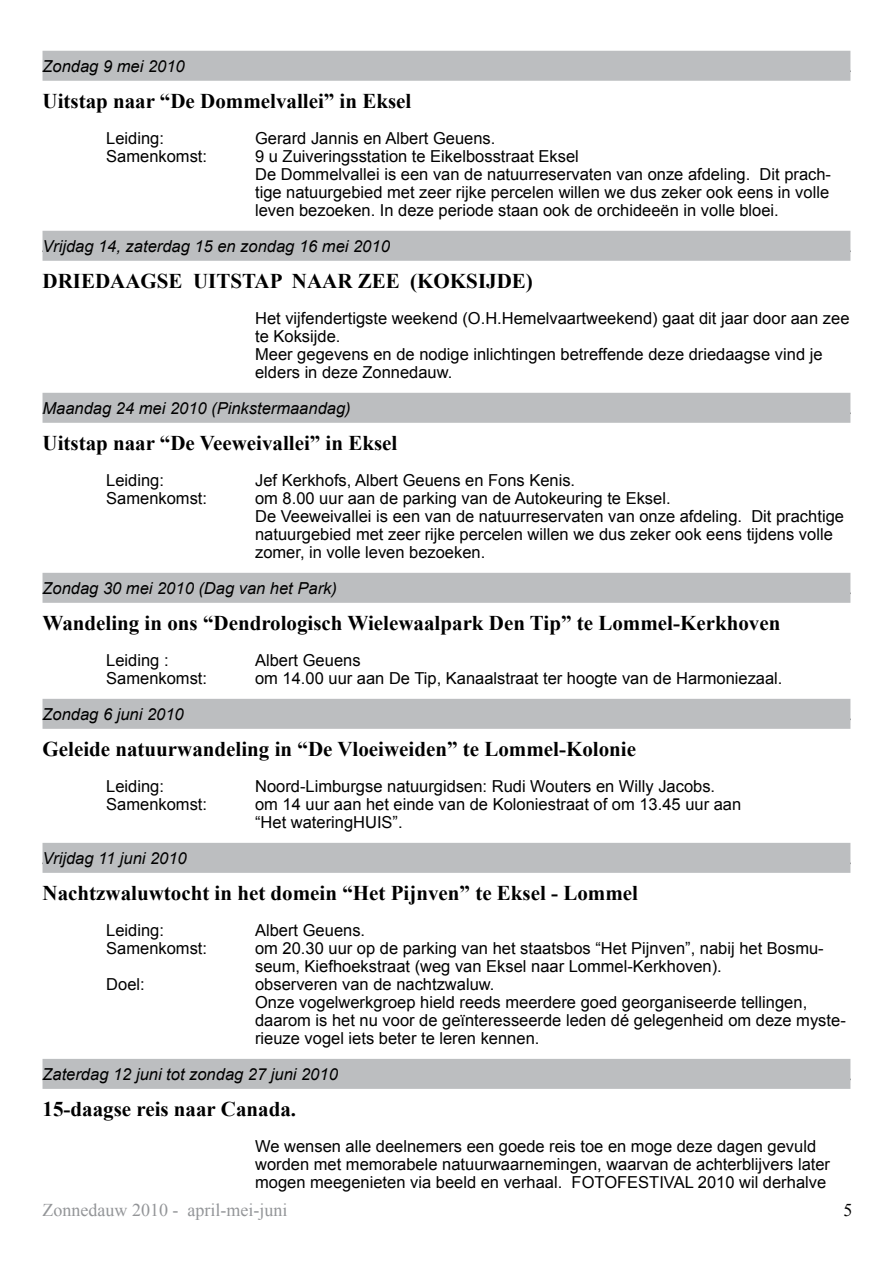
<style>
.page{position:relative;width:893px;height:1263px;background:#fff}
.page>*{position:absolute;margin:0;border:0;box-sizing:border-box;transform-origin:0 0}
.t1{font:700 21px "Times New Roman";color:#000}
.t2{font:18px "Times New Roman";color:#939598}
.t3{font:18px "Times New Roman";color:#000}
.t4{font:16.5px/18px "Arial";color:#000}
.t5{font:italic 16.5px "Arial";color:#000}
</style>
<div class="page">
<div style="left:43px;top:51px;width:807px;height:30px;background:#bcbec0"></div>
<div style="left:43px;top:231px;width:807px;height:30px;background:#bcbec0"></div>
<div style="left:43px;top:393px;width:807px;height:30px;background:#bcbec0"></div>
<div style="left:43px;top:573px;width:807px;height:30px;background:#bcbec0"></div>
<div style="left:43px;top:699px;width:807px;height:30px;background:#bcbec0"></div>
<div style="left:43px;top:843px;width:807px;height:30px;background:#bcbec0"></div>
<div style="left:43px;top:1059px;width:807px;height:30px;background:#bcbec0"></div>
<p class="t5" style="left:43px;top:56px;width:144px">Zondag 9 mei 2010</p>
<p class="t1" style="left:43px;top:86px;width:370px">Uitstap naar “De Dommelvallei” in Eksel</p>
<p class="t4" style="left:106px;top:129px;width:59px">Leiding:</p>
<p class="t4" style="left:255px;top:129px;width:242px">Gerard Jannis en Albert Geuens.</p>
<p class="t4" style="left:106px;top:147px;width:102px">Samenkomst:</p>
<p class="t4" style="left:255px;top:147px;width:577px">9 u Zuiveringsstation te Eikelbosstraat Eksel<br>De Dommelvallei is een van de natuurreservaten van onze afdeling. Dit prach&shy;tige natuurgebied met zeer rijke percelen willen we dus zeker ook eens in volle leven bezoeken. In deze periode staan ook de orchideeën in volle bloei.</p>
<p class="t5" style="left:42px;top:236px;width:349px">Vrijdag 14, zaterdag 15 en zondag 16 mei 2010</p>
<p class="t1" style="left:43px;top:266px;width:492px">DRIEDAAGSE UITSTAP NAAR ZEE (KOKSIJDE)</p>
<p class="t4" style="left:255px;top:309px;width:596px">Het vijfendertigste weekend (O.H.Hemelvaartweekend) gaat dit jaar door aan zee te Koksijde.<br>Meer gegevens en de nodige inlichtingen betreffende deze driedaagse vind je elders in deze Zonnedauw.</p>
<p class="t5" style="left:43px;top:398px;width:310px">Maandag 24 mei 2010 (Pinkstermaandag)</p>
<p class="t1" style="left:43px;top:428px;width:356px">Uitstap naar “De Veeweivallei” in Eksel</p>
<p class="t4" style="left:106px;top:471px;width:59px">Leiding:</p>
<p class="t4" style="left:255px;top:471px;width:322px">Jef Kerkhofs, Albert Geuens en Fons Kenis.</p>
<p class="t4" style="left:106px;top:489px;width:102px">Samenkomst:</p>
<p class="t4" style="left:255px;top:489px;width:590px">om 8.00 uur aan de parking van de Autokeuring te Eksel.<br>De Veeweivallei is een van de natuurreservaten van onze afdeling. Dit prachtige natuurgebied met zeer rijke percelen willen we dus zeker ook eens tijdens volle zomer, in volle leven bezoeken.</p>
<p class="t5" style="left:42px;top:578px;width:296px">Zondag 30 mei 2010 (Dag van het Park)</p>
<p class="t1" style="left:43px;top:608px;width:739px">Wandeling in ons “Dendrologisch Wielewaalpark Den Tip” te Lommel-Kerkhoven</p>
<p class="t4" style="left:106px;top:651px;width:64px">Leiding :</p>
<p class="t4" style="left:255px;top:651px;width:107px">Albert Geuens</p>
<p class="t4" style="left:106px;top:669px;width:102px">Samenkomst:</p>
<p class="t4" style="left:255px;top:669px;width:529px">om 14.00 uur aan De Tip, Kanaalstraat ter hoogte van de Harmoniezaal.</p>
<p class="t5" style="left:42px;top:704px;width:143px">Zondag 6 juni 2010</p>
<p class="t1" style="left:43px;top:734px;width:595px">Geleide natuurwandeling in “De Vloeiweiden” te Lommel-Kolonie</p>
<p class="t4" style="left:106px;top:777px;width:59px">Leiding:</p>
<p class="t4" style="left:255px;top:777px;width:462px">Noord-Limburgse natuurgidsen: Rudi Wouters en Willy Jacobs.</p>
<p class="t4" style="left:106px;top:795px;width:102px">Samenkomst:</p>
<p class="t4" style="left:255px;top:795px;width:488px">om 14 uur aan het einde van de Koloniestraat of om 13.45 uur aan “Het wateringHUIS”.</p>
<p class="t5" style="left:42px;top:848px;width:146px">Vrijdag 11 juni 2010</p>
<p class="t1" style="left:43px;top:878px;width:597px">Nachtzwaluwtocht in het domein “Het Pijnven” te Eksel - Lommel</p>
<p class="t4" style="left:106px;top:921px;width:59px">Leiding:</p>
<p class="t4" style="left:255px;top:921px;width:112px">Albert Geuens.</p>
<p class="t4" style="left:106px;top:939px;width:102px">Samenkomst:</p>
<p class="t4" style="left:255px;top:939px;width:570px">om 20.30 uur op de parking van het staatsbos “Het Pijnven”, nabij het Bosmu&shy;seum, Kiefhoekstraat (weg van Eksel naar Lommel-Kerkhoven).</p>
<p class="t4" style="left:106px;top:975px;width:40px">Doel:</p>
<p class="t4" style="left:255px;top:975px;width:592px">observeren van de nachtzwaluw.<br>Onze vogelwerkgroep hield reeds meerdere goed georganiseerde tellingen, daarom is het nu voor de geïnteresseerde leden dé gelegenheid om deze myste&shy;rieuze vogel iets beter te leren kennen.</p>
<p class="t5" style="left:42px;top:1064px;width:297px">Zaterdag 12 juni tot zondag 27 juni 2010</p>
<p class="t1" style="left:43px;top:1094px;width:255px">15-daagse reis naar Canada.</p>
<p class="t4" style="left:255px;top:1137px;width:576px">We wensen alle deelnemers een goede reis toe en moge deze dagen gevuld worden met memorabele natuurwaarnemingen, waarvan de achterblijvers later mogen meegenieten via beeld en verhaal. FOTOFESTIVAL 2010 wil derhalve</p>
<p class="t2" style="left:43px;top:1198px;width:246px">Zonnedauw 2010 - april-mei-juni</p>
<p class="t3" style="left:844px;top:1198px;width:10px">5</p>
</div>
